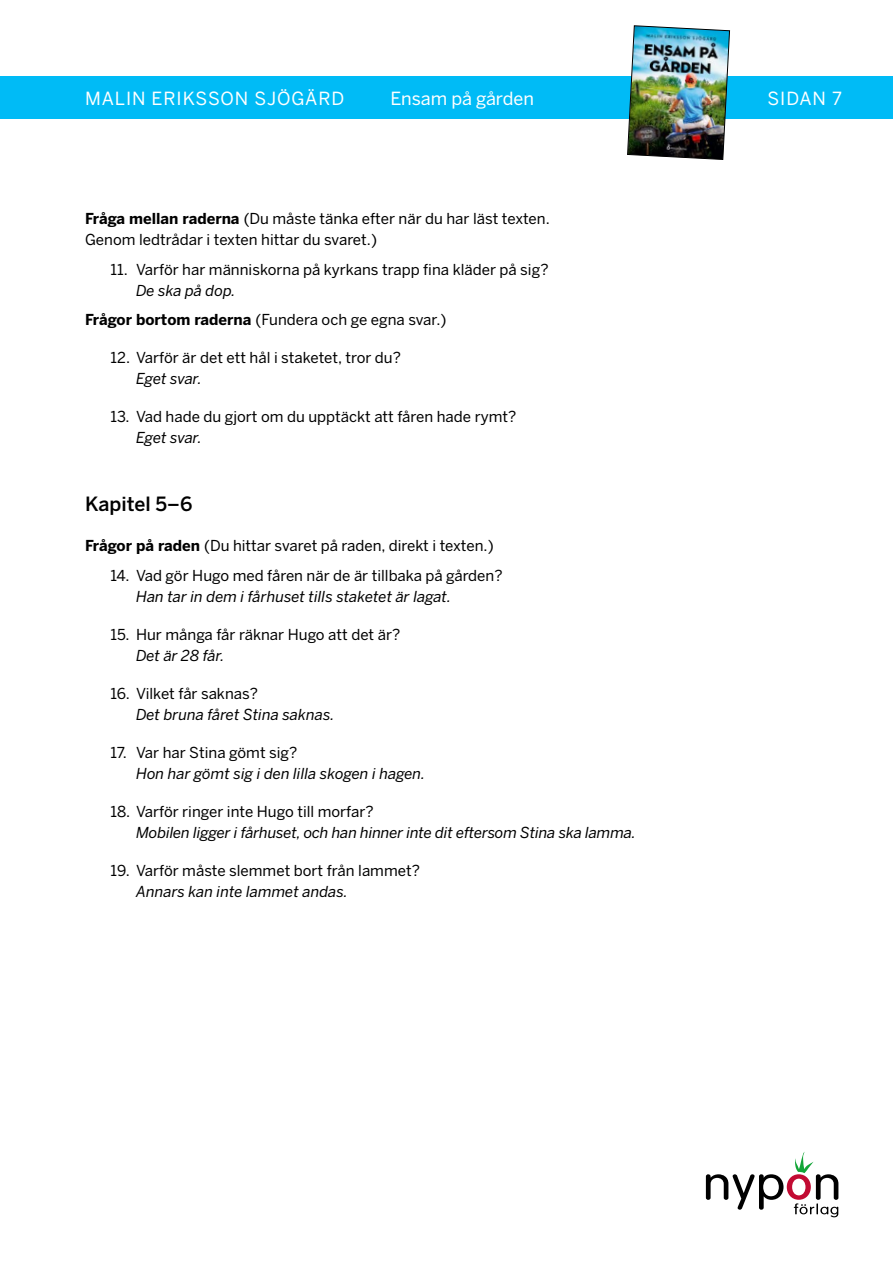
<style>
.page{position:relative;width:893px;height:1263px;background:#fff}
.page>*{position:absolute;margin:0;border:0;box-sizing:border-box;transform-origin:0 0}
.t1{font:500 19.5px "Benton Sans";color:#000}
.t2{font:18px "Benton Sans";letter-spacing:.045em;color:#fff}
.t3{font:18px "Benton Sans";letter-spacing:-.005em;color:#fff}
.t4{font:15px/21px "Benton Sans";color:#000}
.t5{font:italic 15px "Benton Sans";color:#000}
.s1{font-weight:700}
.s2{font-style:italic}
</style>
<div class="page">
<svg style="left:706px;top:1152px;width:132px;height:65px"></svg>
<div style="left:0;top:77px;width:893px;height:42px;background:#00bbf6"></div>
<img style="left:627px;top:25px;width:103px;height:135px">
<p class="t2" style="left:85px;top:87px;width:261px">MALIN ERIKSSON SJÖGÄRD</p>
<p class="t3" style="left:390px;top:87px;width:145px">Ensam på gården</p>
<p class="t2" style="left:768px;top:87px;width:76px">SIDAN 7</p>
<p class="t4" style="left:85px;top:209px;width:466px"><span class="s1">Fråga mellan raderna</span> (Du måste tänka efter när du har läst texten.<br>Genom ledtrådar i texten hittar du svaret.)</p>
<p class="t4" style="left:111px;top:259px;width:439px">11. Varför har människorna på kyrkans trapp fina kläder på sig?</p>
<p class="t4" style="left:85px;top:276px;width:363px;line-height:29.5px;text-indent:51px"><span class="s2">De ska på dop.<br></span><span class="s1">Frågor bortom raderna</span> (Fundera och ge egna svar.)</p>
<p class="t4" style="left:111px;top:348px;width:292px">12. Varför är det ett hål i staketet, tror du?</p>
<p class="t5" style="left:136px;top:370px;width:67px">Eget svar.</p>
<p class="t4" style="left:111px;top:407px;width:407px">13. Vad hade du gjort om du upptäckt att fåren hade rymt?</p>
<p class="t5" style="left:136px;top:429px;width:67px">Eget svar.</p>
<h1 class="t1" style="left:85px;top:492px;width:109px">Kapitel 5–6</h1>
<p class="t4" style="left:85px;top:535px;width:410px"><span class="s1">Frågor på raden</span> (Du hittar svaret på raden, direkt i texten.)</p>
<p class="t4" style="left:111px;top:565px;width:394px">14. Vad gör Hugo med fåren när de är tillbaka på gården?</p>
<p class="t5" style="left:136px;top:587px;width:317px">Han tar in dem i fårhuset tills staketet är lagat.</p>
<p class="t4" style="left:111px;top:624px;width:291px">15. Hur många får räknar Hugo att det är?</p>
<p class="t5" style="left:136px;top:646px;width:90px">Det är 28 får.</p>
<p class="t4" style="left:111px;top:683px;width:149px">16. Vilket får saknas?</p>
<p class="t5" style="left:136px;top:705px;width:200px">Det bruna fåret Stina saknas.</p>
<p class="t4" style="left:111px;top:742px;width:188px">17. Var har Stina gömt sig?</p>
<p class="t5" style="left:136px;top:764px;width:291px">Hon har gömt sig i den lilla skogen i hagen.</p>
<p class="t4" style="left:111px;top:801px;width:265px">18. Varför ringer inte Hugo till morfar?</p>
<p class="t5" style="left:136px;top:823px;width:501px">Mobilen ligger i fårhuset, och han hinner inte dit eftersom Stina ska lamma.</p>
<p class="t4" style="left:111px;top:860px;width:311px">19. Varför måste slemmet bort från lammet?</p>
<p class="t5" style="left:136px;top:882px;width:213px">Annars kan inte lammet andas.</p>
</div>
